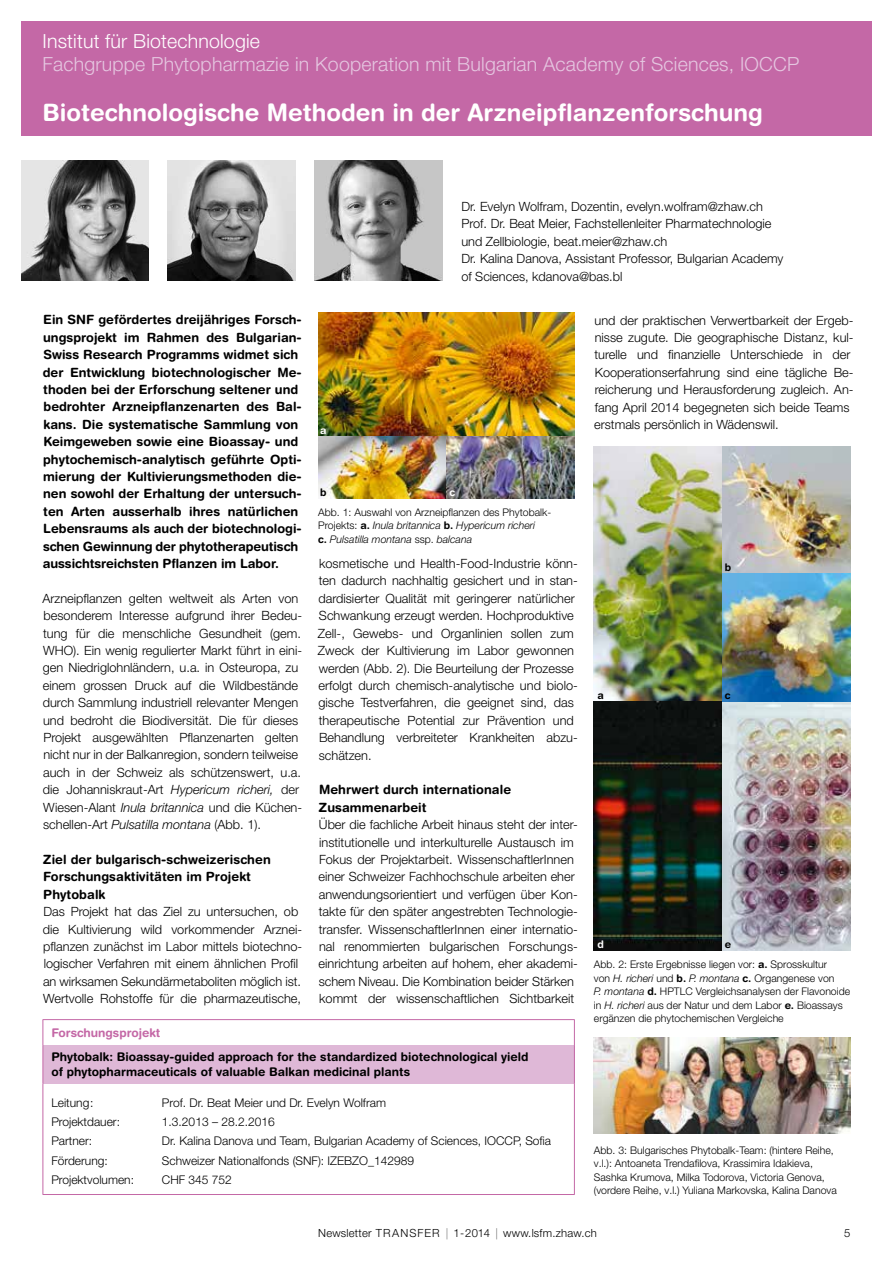
<style>
.page{position:relative;width:893px;height:1263px;background:#fff}
.page>*{position:absolute;margin:0;border:0;box-sizing:border-box;transform-origin:0 0}
.t1{font:700 24px "Helvetica Rounded LT Std";color:#fff}
.t2{font:300 19.5px "Helvetica Neue LT Std";letter-spacing:.01em;color:#e5c6e0}
.t3{font:300 19.5px "Helvetica Neue LT Std";letter-spacing:.01em;color:#fff}
.t4{font:300 12.75px/17.4px "Helvetica Neue LT Pro";color:#000}
.t5{font:700 12.75px/17.4px "Helvetica Rounded LT Std";color:#000}
.t6{font:300 12px "Helvetica Neue LT Pro";color:#000}
.t7{font:700 12px/15px "Helvetica Rounded LT Std";color:#000}
.t8{font:700 12px "Helvetica Rounded LT Std";color:#c468a6}
.t9{font:300 11.25px "Helvetica Neue LT Pro";letter-spacing:.02em;color:#000}
.t10{font:300 10.5px/13.5px "Helvetica Neue LT Pro";color:#000}
.t11{font:italic 300 10.5px/13.5px "Helvetica Neue LT Std";color:#000}
.t12{font:700 10.5px "Helvetica Rounded LT Std";color:#000}
.t13{font:700 10.5px "Helvetica Rounded LT Std";color:#fff}
.s1{font-family:"Helvetica Neue LT Std";font-style:italic}
.s2{font-family:"Helvetica Neue LT Pro";font-style:normal}
.s3{font-family:"Helvetica Rounded LT Std";font-weight:700;font-style:normal}
.s4{font-family:"Helvetica Rounded LT Std";font-weight:700}
</style>
<div class="page">
<div style="left:43px;top:1045px;width:531px;height:38px;background:#dfb8d7"></div>
<hr style="left:43px;top:1019px;width:532px;height:1px;background:#c468a6">
<svg style="left:43px;top:1020px;width:1px;height:25px"></svg>
<svg style="left:574px;top:1020px;width:1px;height:25px"></svg>
<hr style="left:43px;top:1045px;width:1px;height:38px;background:#c468a6">
<hr style="left:574px;top:1045px;width:1px;height:38px;background:#c468a6">
<hr style="left:43px;top:1083px;width:1px;height:111px;background:#c468a6">
<hr style="left:574px;top:1083px;width:1px;height:111px;background:#c468a6">
<hr style="left:43px;top:1194px;width:532px;height:1px;background:#c468a6">
<div style="left:21px;top:21px;width:851px;height:115px;background:#c468a6"></div>
<img style="left:21px;top:161px;width:128px;height:120px">
<img style="left:168px;top:161px;width:128px;height:120px">
<img style="left:315px;top:161px;width:127px;height:120px">
<img style="left:318px;top:313px;width:257px;height:185px">
<img style="left:594px;top:446px;width:256px;height:505px">
<img style="left:594px;top:1038px;width:256px;height:96px">
<h2 class="t3" style="left:43px;top:29px;width:219px">Institut für Biotechnologie</h2>
<h2 class="t2" style="left:43px;top:52px;width:758px">Fachgruppe Phytopharmazie in Kooperation mit Bulgarian Academy of Sciences, IOCCP</h2>
<h1 class="t1" style="left:43px;top:98px;width:722px">Biotechnologische Methoden in der Arzneipflanzenforschung</h1>
<p class="t5" style="left:43px;top:311px;width:261px">Ein SNF gefördertes dreijähriges Forsch&shy;ungsprojekt im Rahmen des Bulgarian-Swiss Research Programms widmet sich der Entwicklung biotechnologischer Me&shy;thoden bei der Erforschung seltener und bedrohter Arzneipflanzenarten des Bal&shy;kans. Die systematische Sammlung von Keimgeweben sowie eine Bioassay- und phytochemisch-analytisch geführte Opti&shy;mierung der Kultivierungsmethoden die&shy;nen sowohl der Erhaltung der untersuch&shy;ten Arten ausserhalb ihres natürlichen Lebensraums als auch der biotechnologi&shy;schen Gewinnung der phytotherapeutisch aussichtsreichsten Pflanzen im Labor.</p>
<p class="t4" style="left:42px;top:589px;width:261px">Arzneipflanzen gelten weltweit als Arten von besonderem Interesse aufgrund ihrer Bedeu&shy;tung für die menschliche Gesundheit (gem.<br>WHO). Ein wenig regulierter Markt führt in eini&shy;gen Niedriglohnländern, u.a. in Osteuropa, zu einem grossen Druck auf die Wildbestände durch Sammlung industriell relevanter Mengen und bedroht die Biodiversität. Die für dieses Projekt ausgewählten Pflanzenarten gelten nicht nur in der Balkanregion, sondern teilweise auch in der Schweiz als schützenswert, u.a. die Johanniskraut-Art <span class="s1">Hypericum richeri,</span> der Wiesen-Alant <span class="s1">Inula britannica</span> und die Küchen&shy;schellen-Art <span class="s1">Pulsatilla montana</span> (Abb. 1).</p>
<p class="t5" style="left:43px;top:850px;width:229px">Ziel der bulgarisch-schweizerischen<br>Forschungsaktivitäten im Projekt<br>Phytobalk</p>
<p class="t4" style="left:43px;top:902px;width:261px">Das Projekt hat das Ziel zu untersuchen, ob die Kultivierung wild vorkommender Arznei&shy;pflanzen zunächst im Labor mittels biotechno&shy;logischer Verfahren mit einem ähnlichen Profil an wirksamen Sekundärmetaboliten möglich ist.<br>Wertvolle Rohstoffe für die pharmazeutische,</p>
<p class="t13" style="left:320px;top:424px;width:8px">a</p>
<p class="t4" style="left:461px;top:198px;width:324px">Dr. Evelyn Wolfram, Dozentin, evelyn.wolfram@zhaw.ch Prof. Dr. Beat Meier, Fachstellenleiter Pharmatechnologie und Zellbiologie, beat.meier@zhaw.ch<br>Dr. Kalina Danova, Assistant Professor, Bulgarian Academy of Sciences, kdanova@bas.bl</p>
<p class="t4" style="left:594px;top:311px;width:261px">und der praktischen Verwertbarkeit der Ergeb&shy;nisse zugute. Die geographische Distanz, kul&shy;turelle und finanzielle Unterschiede in der Kooperationserfahrung sind eine tägliche Be-- reicherung und Herausforderung zugleich. An-- fang April 2014 begegneten sich beide Teams erstmals persönlich in Wädenswil.</p>
<p class="t12" style="left:320px;top:486px;width:8px">b</p>
<p class="t13" style="left:449px;top:486px;width:7px">c</p>
<p class="t10" style="left:318px;top:505px;width:234px">Abb. 1: Auswahl von Arzneipflanzen des Phytobalk-</p>
<p class="t11" style="left:318px;top:519px;width:218px"><span class="s2">Projekts:</span> <span class="s3">a.</span> Inula britannica <span class="s3">b.</span> Hypericum richeri <span class="s3">c.</span> Pulsatilla montana <span class="s2">ssp.</span> balcana</p>
<p class="t4" style="left:318px;top:555px;width:261px">kosmetische und Health-Food-Industrie könn&shy;ten dadurch nachhaltig gesichert und in stan&shy;dardisierter Qualität mit geringerer natürlicher Schwankung erzeugt werden. Hochproduktive Zell-, Gewebs- und Organlinien sollen zum Zweck der Kultivierung im Labor gewonnen werden (Abb. 2). Die Beurteilung der Prozesse erfolgt durch chemisch-analytische und biolo&shy;gische Testverfahren, die geeignet sind, das therapeutische Potential zur Prävention und Behandlung verbreiteter Krankheiten abzu&shy;schätzen.</p>
<p class="t5" style="left:319px;top:781px;width:194px">Mehrwert durch internationale<br>Zusammenarbeit</p>
<p class="t4" style="left:318px;top:816px;width:261px">Über die fachliche Arbeit hinaus steht der inter&shy;institutionelle und interkulturelle Austausch im Fokus der Projektarbeit. WissenschaftlerInnen einer Schweizer Fachhochschule arbeiten eher anwendungsorientiert und verfügen über Kon&shy;takte für den später angestrebten Technologie&shy;transfer. WissenschaftlerInnen einer internatio&shy;nal renommierten bulgarischen Forschungs&shy;einrichtung arbeiten auf hohem, eher akademi&shy;schem Niveau. Die Kombination beider Stärken kommt der wissenschaftlichen Sichtbarkeit</p>
<p class="t12" style="left:597px;top:688px;width:8px">a</p>
<p class="t13" style="left:597px;top:938px;width:8px">d</p>
<p class="t12" style="left:725px;top:561px;width:8px">b</p>
<p class="t12" style="left:725px;top:688px;width:7px">c</p>
<p class="t12" style="left:725px;top:938px;width:8px">e</p>
<p class="t10" style="left:594px;top:957px;width:258px">Abb. 2: Erste Ergebnisse liegen vor: <span class="s4">a.</span> Sprosskultur<br>von <span class="s1">H. richeri</span> und <span class="s4">b.</span> <span class="s1">P. montana</span> <span class="s4">c.</span> Organgenese von<br><span class="s1">P. montana</span> <span class="s4">d.</span> HPTLC Vergleichsanalysen der Flavonoide in <span class="s1">H. richeri</span> aus der Natur und dem Labor <span class="s4">e.</span> Bioassays ergänzen die phytochemischen Vergleiche</p>
<p class="t8" style="left:51px;top:1025px;width:110px">Forschungsprojekt</p>
<p class="t7" style="left:51px;top:1049px;width:479px">Phytobalk: Bioassay-guided approach for the standardized biotechnological yield of phytopharmaceuticals of valuable Balkan medicinal plants</p>
<p class="t6" style="left:51px;top:1095px;width:44px">Leitung:</p>
<p class="t6" style="left:162px;top:1095px;width:226px">Prof. Dr. Beat Meier und Dr. Evelyn Wolfram</p>
<p class="t6" style="left:51px;top:1114px;width:70px">Projektdauer:</p>
<p class="t6" style="left:162px;top:1114px;width:114px">1.3.2013 – 28.2.2016</p>
<p class="t6" style="left:51px;top:1134px;width:42px">Partner:</p>
<p class="t6" style="left:162px;top:1134px;width:391px">Dr. Kalina Danova und Team, Bulgarian Academy of Sciences, IOCCP, Sofia</p>
<p class="t6" style="left:51px;top:1153px;width:58px">Förderung:</p>
<p class="t6" style="left:162px;top:1153px;width:254px">Schweizer Nationalfonds (SNF): IZEBZO_142989</p>
<p class="t6" style="left:51px;top:1172px;width:84px">Projektvolumen:</p>
<p class="t6" style="left:162px;top:1172px;width:71px">CHF 345 752</p>
<p class="t10" style="left:594px;top:1143px;width:244px">Abb. 3: Bulgarisches Phytobalk-Team: (hintere Reihe, v.l.): Antoaneta Trendafilova, Krassimira Idakieva, Sashka Krumova, Milka Todorova, Victoria Genova, (vordere Reihe, v.l.) Yuliana Markovska, Kalina Danova</p>
<p class="t9" style="left:318px;top:1226px;width:280px">Newsletter TRANSFER | 1-2014 | www.lsfm.zhaw.ch</p>
<p class="t9" style="left:844px;top:1226px;width:8px">5</p>
</div>
